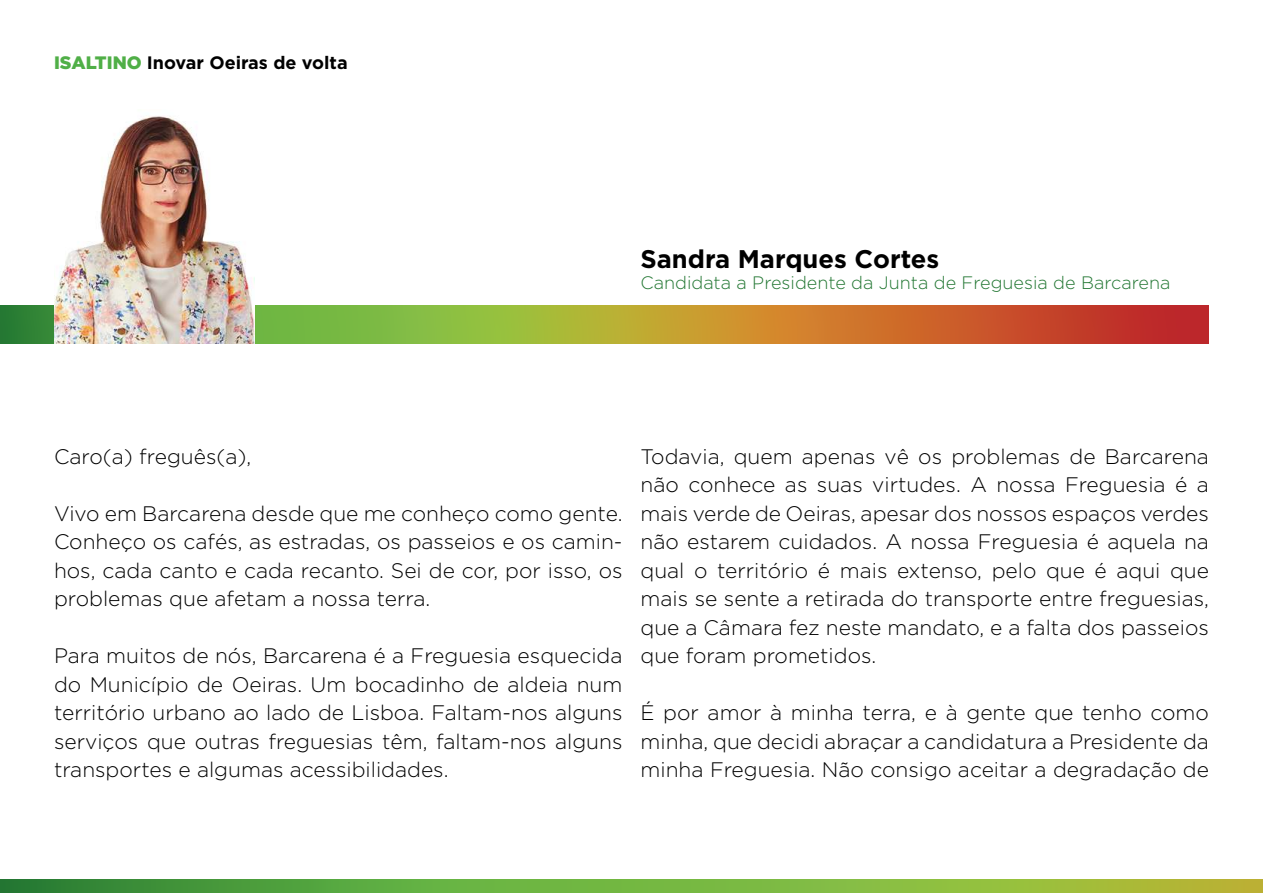
<style>
.page{position:relative;width:1263px;height:893px;background:#fff}
.page>*{position:absolute;margin:0;border:0;box-sizing:border-box;transform-origin:0 0}
.t1{font:700 25.5px "Gotham HTF";color:#000}
.t2{font:300 21px/28.5px "Gotham HTF";color:#000;text-align:justify}
.t3{font:300 18px "Gotham HTF";color:#237733}
.t4{font:700 18px "Gotham HTF";color:#000}
.s1{font-weight:900;color:#50af47}
</style>
<div class="page">
<img style="left:0;top:305px;width:1209px;height:38px">
<img style="left:0;top:879px;width:1263px;height:14px">
<img style="left:54px;top:116px;width:200px;height:227px">
<p class="t4" style="left:54px;top:52px;width:295px"><span class="s1">ISALTINO</span> Inovar Oeiras de volta</p>
<p class="t1" style="left:640px;top:244px;width:300px">Sandra Marques Cortes</p>
<p class="t3" style="left:640px;top:273px;width:531px">Candidata a Presidente da Junta de Freguesia de Barcarena</p>
<p class="t2" style="left:54px;top:442px;width:199px">Caro(a) freguês(a),</p>
<p class="t2" style="left:54px;top:499px;width:570px">Vivo em Barcarena desde que me conheço como gente.<br>Conheço os cafés, as estradas, os passeios e os camin&shy;hos, cada canto e cada recanto. Sei de cor, por isso, os problemas que afetam a nossa terra.</p>
<p class="t2" style="left:54px;top:641px;width:570px">Para muitos de nós, Barcarena é a Freguesia esquecida do Município de Oeiras. Um bocadinho de aldeia num território urbano ao lado de Lisboa. Faltam-nos alguns serviços que outras freguesias têm, faltam-nos alguns transportes e algumas acessibilidades.</p>
<p class="t2" style="left:640px;top:442px;width:570px">Todavia, quem apenas vê os problemas de Barcarena não conhece as suas virtudes. A nossa Freguesia é a mais verde de Oeiras, apesar dos nossos espaços verdes não estarem cuidados. A nossa Freguesia é aquela na qual o território é mais extenso, pelo que é aqui que mais se sente a retirada do transporte entre freguesias, que a Câmara fez neste mandato, e a falta dos passeios que foram prometidos.</p>
<p class="t2" style="left:640px;top:698px;width:570px">É por amor à minha terra, e à gente que tenho como minha, que decidi abraçar a candidatura a Presidente da minha Freguesia. Não consigo aceitar a degradação de</p>
</div>
